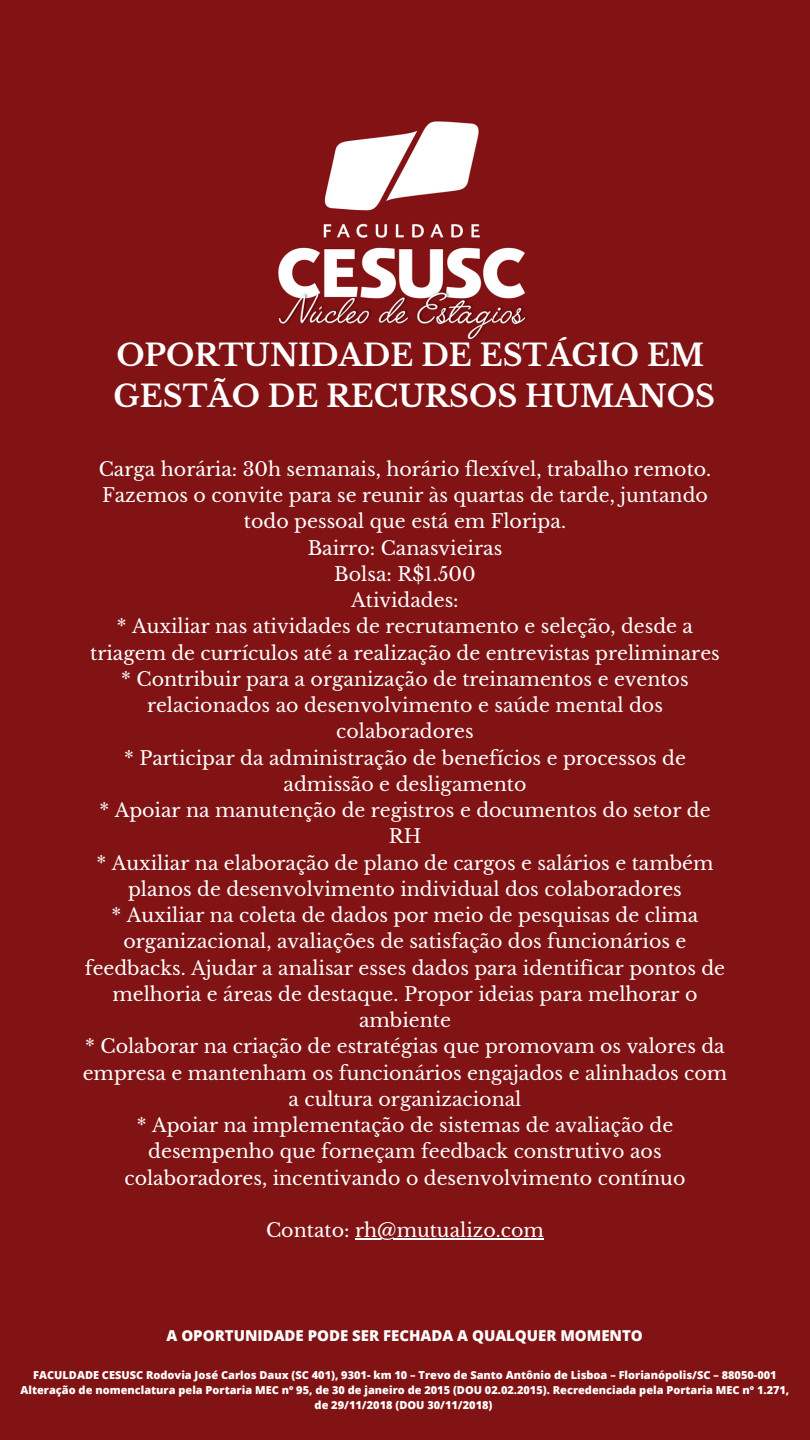
<style>
.page{position:relative;width:810px;height:1440px;background:#821314}
.page>*{position:absolute;margin:0;border:0;box-sizing:border-box;transform-origin:0 0}
.t1{font:700 30px "Libre Baskerville";color:#fff}
.t2{font:19px/26.2px "Libre Baskerville";color:#fff;text-align:center}
.t3{font:800 15px "Open Sans";color:#fff}
.t4{font:800 11px/15px "Open Sans";color:#fff;text-align:center}
</style>
<div class="page">
<img style="left:278px;top:121px;width:249px;height:218px">
<hr style="left:355px;top:1239px;width:189px;height:1px;background:#fff">
<p class="t1" style="left:116px;top:337px;width:589px">OPORTUNIDADE DE ESTÁGIO EM</p>
<p class="t1" style="left:114px;top:378px;width:603px">GESTÃO DE RECURSOS HUMANOS</p>
<p class="t2" style="left:99px;top:456px;width:614px">Carga horária: 30h semanais, horário flexível, trabalho remoto.<br>Fazemos o convite para se reunir às quartas de tarde, juntando todo pessoal que está em Floripa.</p>
<p class="t2" style="left:308px;top:535px;width:196px">Bairro: Canasvieiras</p>
<p class="t2" style="left:334px;top:561px;width:143px">Bolsa: R$1.500</p>
<p class="t2" style="left:351px;top:587px;width:109px">Atividades:</p>
<p class="t2" style="left:90px;top:614px;width:631px">* Auxiliar nas atividades de recrutamento e seleção, desde a triagem de currículos até a realização de entrevistas preliminares</p>
<p class="t2" style="left:121px;top:666px;width:569px">* Contribuir para a organização de treinamentos e eventos relacionados ao desenvolvimento e saúde mental dos colaboradores</p>
<p class="t2" style="left:124px;top:745px;width:563px">* Participar da administração de benefícios e processos de admissão e desligamento</p>
<p class="t2" style="left:99px;top:797px;width:613px">* Apoiar na manutenção de registros e documentos do setor de<br>RH</p>
<p class="t2" style="left:97px;top:850px;width:618px">* Auxiliar na elaboração de plano de cargos e salários e também planos de desenvolvimento individual dos colaboradores</p>
<p class="t2" style="left:85px;top:902px;width:642px">* Auxiliar na coleta de dados por meio de pesquisas de clima organizacional, avaliações de satisfação dos funcionários e feedbacks. Ajudar a analisar esses dados para identificar pontos de melhoria e áreas de destaque. Propor ideias para melhorar o ambiente</p>
<p class="t2" style="left:83px;top:1034px;width:646px">* Colaborar na criação de estratégias que promovam os valores da empresa e mantenham os funcionários engajados e alinhados com a cultura organizacional</p>
<p class="t2" style="left:125px;top:1112px;width:562px">* Apoiar na implementação de sistemas de avaliação de desempenho que forneçam feedback construtivo aos colaboradores, incentivando o desenvolvimento contínuo</p>
<p class="t2" style="left:266px;top:1217px;width:279px">Contato: rh@mutualizo.com</p>
<p class="t3" style="left:167px;top:1325px;width:478px">A OPORTUNIDADE PODE SER FECHADA A QUALQUER MOMENTO</p>
<p class="t4" style="left:21px;top:1367px;width:770px">FACULDADE CESUSC Rodovia José Carlos Daux (SC 401), 9301- km 10 – Trevo de Santo Antônio de Lisboa – Florianópolis/SC – 88050-001<br>Alteração de nomenclatura pela Portaria MEC nº 95, de 30 de janeiro de 2015 (DOU 02.02.2015). Recredenciada pela Portaria MEC nº 1.271, de 29/11/2018 (DOU 30/11/2018)</p>
</div>
